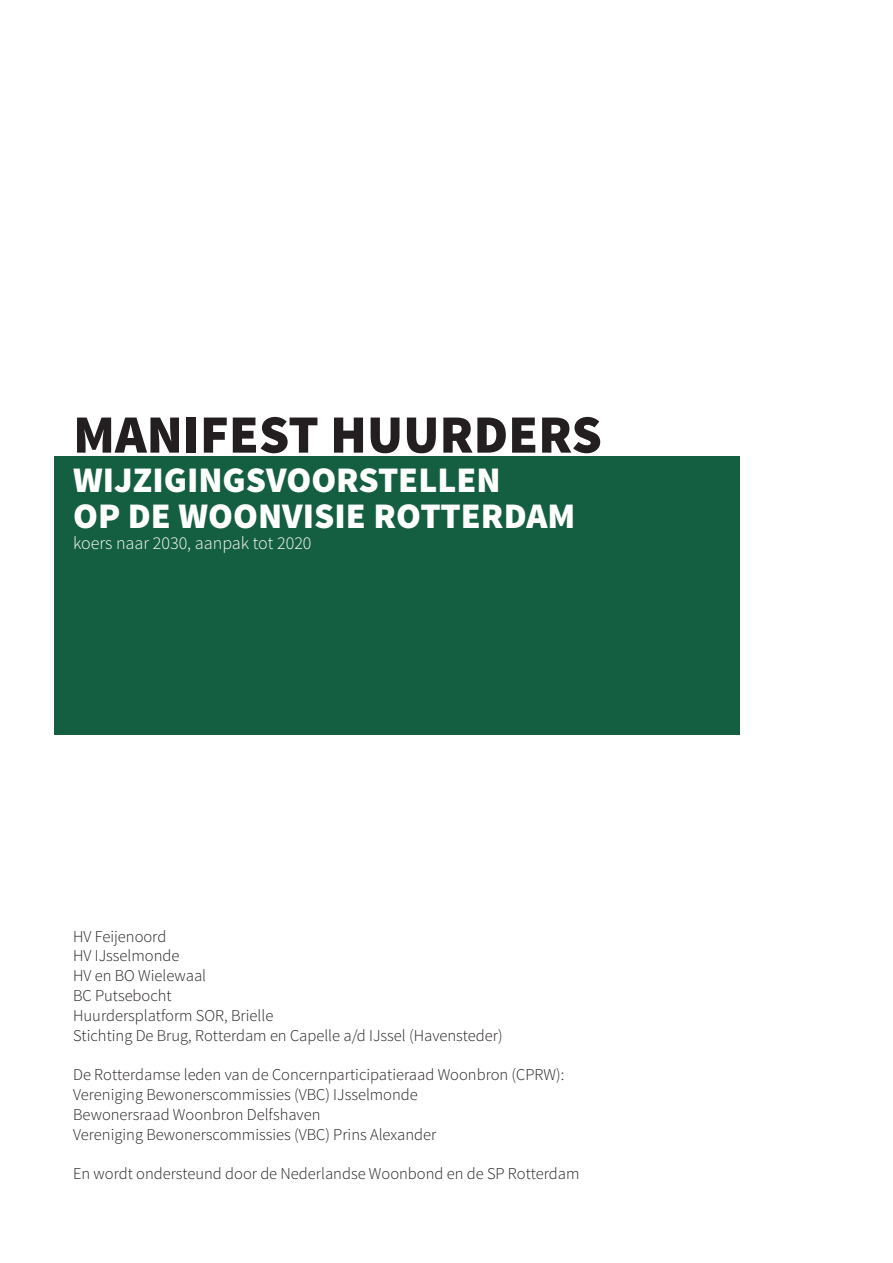
<style>
.page{position:relative;width:893px;height:1263px;background:#fff}
.page>*{position:absolute;margin:0;border:0;box-sizing:border-box;transform-origin:0 0}
.t1{font:900 54px "Source Sans Pro";color:#231f20}
.t2{font:900 36px "Source Sans Pro";color:#fff}
.t3{font:300 18px "Source Sans Pro";color:#fff}
.t4{font:300 16.5px "Source Sans Pro";color:#231f20}
</style>
<div class="page">
<div style="left:54px;top:456px;width:686px;height:279px;background:#145e41"></div>
<p class="t1" style="left:73px;top:399px;width:530px">MANIFEST HUURDERS</p>
<p class="t2" style="left:73px;top:456px;width:429px">WIJZIGINGSVOORSTELLEN</p>
<p class="t2" style="left:73px;top:492px;width:504px">OP DE WOONVISIE ROTTERDAM</p>
<p class="t3" style="left:73px;top:532px;width:240px">koers naar 2030, aanpak tot 2020</p>
<p class="t4" style="left:73px;top:926px;width:95px">HV Feijenoord</p>
<p class="t4" style="left:73px;top:946px;width:108px">HV IJsselmonde</p>
<p class="t4" style="left:73px;top:966px;width:135px">HV en BO Wielewaal</p>
<p class="t4" style="left:73px;top:985px;width:100px">BC Putsebocht</p>
<p class="t4" style="left:73px;top:1005px;width:202px">Huurdersplatform SOR, Brielle</p>
<p class="t4" style="left:73px;top:1025px;width:431px">Stichting De Brug, Rotterdam en Capelle a/d IJssel (Havensteder)</p>
<p class="t4" style="left:73px;top:1065px;width:493px">De Rotterdamse leden van de Concernparticipatieraad Woonbron (CPRW):</p>
<p class="t4" style="left:73px;top:1084px;width:346px">Vereniging Bewonerscommissies (VBC) IJsselmonde</p>
<p class="t4" style="left:73px;top:1104px;width:249px">Bewonersraad Woonbron Delfshaven</p>
<p class="t4" style="left:73px;top:1124px;width:365px">Vereniging Bewonerscommissies (VBC) Prins Alexander</p>
<p class="t4" style="left:73px;top:1164px;width:508px">En wordt ondersteund door de Nederlandse Woonbond en de SP Rotterdam</p>
</div>
